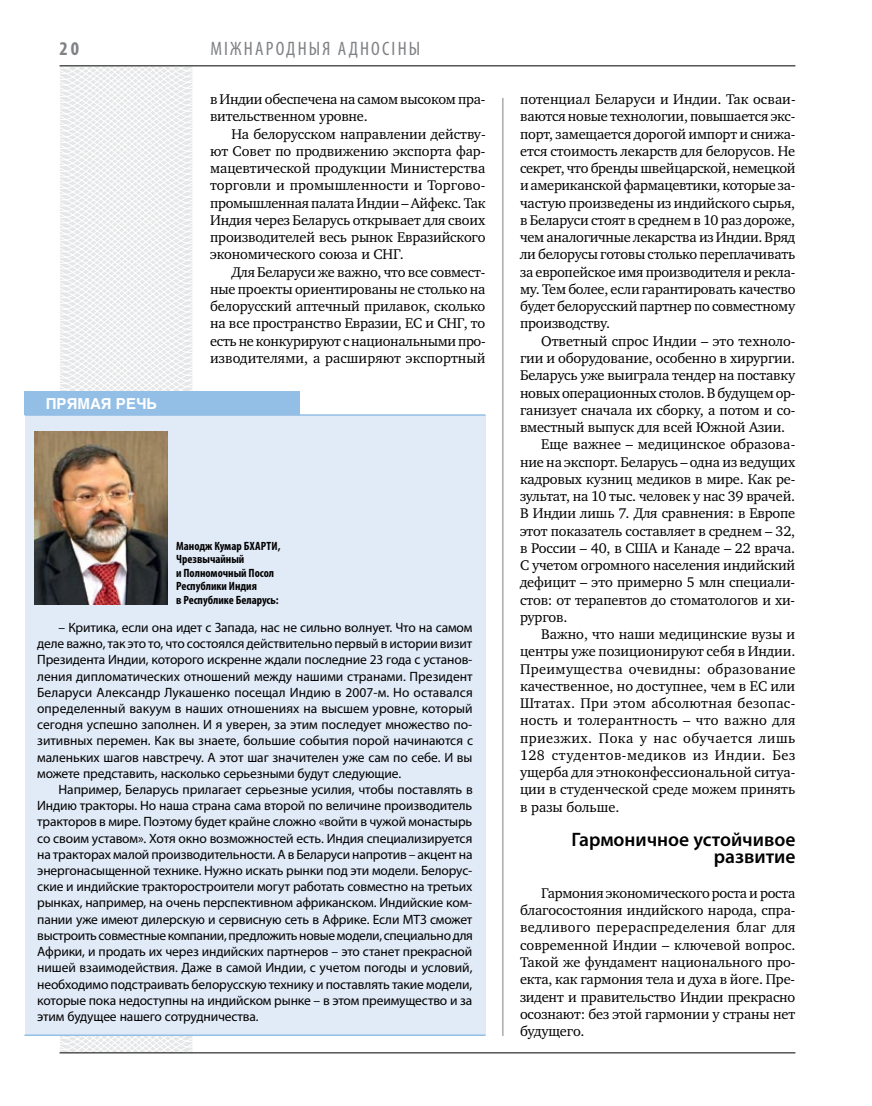
<style>
.page{position:relative;width:872px;height:1106px;background:#fff}
.page>*{position:absolute;margin:0;border:0;box-sizing:border-box;transform-origin:0 0}
.t1{font:600 19.5px/17.2px "Myriad Pro";color:#000;text-align:right}
.t2{font:condensed 19.5px "Myriad Pro";letter-spacing:.11em;color:#808285}
.t3{font:700 condensed 19.5px "Myriad Pro";color:#808285}
.t4{font:700 15px "Helios";color:#fff}
.t5{font:14.4px/17.2px "Charter C";letter-spacing:-.01em;color:#000;text-align:justify}
.t6{font:14.4px "Charter C";letter-spacing:.02em;color:#000}
.t7{font:14.4px "Charter C";letter-spacing:.025em;color:#000}
.t8{font:14.4px "Charter C";letter-spacing:.035em;color:#000}
.t9{font:14.4px "Charter C";letter-spacing:.03em;color:#000}
.t10{font:13.5px/16.2px "Myriad Pro";letter-spacing:-.01em;color:#000;text-align:justify}
.t11{font:700 condensed 12px/13.5px "Myriad Pro";color:#000}
</style>
<div class="page">
<svg style="left:24px;top:65px;width:227px;height:989px"></svg>
<hr style="left:502px;top:98px;width:1px;height:938px;background:#808285">
<hr style="left:60px;top:1052px;width:735px;height:1px;background:#000">
<hr style="left:60px;top:65px;width:735px;height:1px;background:#000">
<div style="left:25px;top:415px;width:460px;height:621px;background:#e1eaf7"></div>
<hr style="left:24px;top:1034px;width:461px;height:2px;background:#93bfe6">
<div style="left:24px;top:391px;width:276px;height:23px;background:#93bfe6"></div>
<hr style="left:25px;top:414px;width:460px;height:2px;background:#93bfe6">
<img style="left:34px;top:432px;width:134px;height:172px">
<h1 class="t3" style="left:60px;top:37px;width:21px">20</h1>
<p class="t4" style="left:46px;top:394px;width:113px">прямая речь</p>
<h1 class="t2" style="left:210px;top:37px;width:211px">Міжнар одн ыя адносіны</h1>
<p class="t5" style="left:210px;top:91px;width:277px">в Индии обеспечена на самом высоком пра&shy;вительственном уровне.</p>
<p class="t5" style="left:210px;top:125px;width:277px;text-indent:21px">На белорусском направлении действу&shy;ют Совет по продвижению экспорта фар&shy;мацевтической продукции Министерства торговли и промышленности и Торгово&shy;промышленная палата Индии – Айфекс. Так Индия через Беларусь открывает для своих производителей весь рынок Евразийского экономического союза и СНГ.</p>
<p class="t5" style="left:210px;top:263px;width:277px;text-indent:21px">Для Беларуси же важно, что все совмест&shy;ные проекты ориентированы не столько на белорусский аптечный прилавок, сколько на все пространство Евразии, ЕС и СНГ, то есть не конкурируют с национальными про&shy;изводителями, а расширяют экспортный</p>
<p class="t11" style="left:176px;top:539px;width:106px">Манодж Кумар Бхарти,<br>Чрезвычайный<br>и Полномочный Посол<br>Республики Индия<br>в Республике Беларусь:</p>
<p class="t10" style="left:37px;top:619px;width:437px;text-indent:21px">– Критика, если она идет с Запада, нас не сильно волнует. Что на самом деле важно, так это то, что состоялся действительно первый в истории визит Президента Индии, которого искренне ждали последние 23 года с установ&shy;ления дипломатических отношений между нашими странами. Президент Беларуси Александр Лукашенко посещал Индию в 2007-м. Но оставался определенный вакуум в наших отношениях на высшем уровне, который сегодня успешно заполнен. И я уверен, за этим последует множество по&shy;зитивных перемен. Как вы знаете, большие события порой начинаются с маленьких шагов навстречу. А этот шаг значителен уже сам по себе. И вы можете представить, насколько серьезными будут следующие.</p>
<p class="t10" style="left:37px;top:781px;width:437px;text-indent:21px">Например, Беларусь прилагает серьезные усилия, чтобы поставлять в Индию тракторы. Но наша страна сама второй по величине производитель тракторов в мире. Поэтому будет крайне сложно «войти в чужой монастырь со своим уставом». Хотя окно возможностей есть. Индия специализируется на тракторах малой производительности. А в Беларуси напротив – акцент на энергонасыщенной технике. Нужно искать рынки под эти модели. Белорус&shy;ские и индийские тракторостроители могут работать совместно на третьих рынках, например, на очень перспективном африканском. Индийские ком&shy;пании уже имеют дилерскую и сервисную сеть в Африке. Если МТЗ сможет выстроить совместные компании, предложить новые модели, специально для Африки, и продать их через индийских партнеров – это станет прекрасной нишей взаимодействия. Даже в самой Индии, с учетом погоды и условий, необходимо подстраивать белорусскую технику и поставлять такие модели, которые пока недоступны на индийском рынке – в этом преимущество и за этим будущее нашего сотрудничества.</p>
<p class="t5" style="left:520px;top:91px;width:277px">потенциал Беларуси и Индии. Так осваи&shy;ваются новые технологии, повышается экс&shy;порт, замещается дорогой импорт и снижа&shy;ется стоимость лекарств для белорусов. Не секрет, что бренды швейцарской, немецкой и американской фармацевтики, которые за&shy;частую произведены из индийского сырья, в Беларуси стоят в среднем в 10 раз дороже, чем аналогичные лекарства из Индии. Вряд ли белорусы готовы столько переплачивать за европейское имя производителя и рекла&shy;му. Тем более, если гарантировать качество будет белорусский партнер по совместному производству.</p>
<p class="t5" style="left:541px;top:332px;width:256px">Ответный спрос Индии – это техноло-</p>
<p class="t5" style="left:520px;top:349px;width:277px">гии и оборудование, особенно в хирургии.</p>
<p class="t5" style="left:520px;top:367px;width:277px">Беларусь уже выиграла тендер на поставку</p>
<p class="t5" style="left:520px;top:384px;width:277px">новых операционных столов. В будущем ор-</p>
<p class="t5" style="left:520px;top:401px;width:277px">ганизует сначала их сборку, а потом и со-</p>
<p class="t5" style="left:520px;top:418px;width:267px">вместный выпуск для всей Южной Азии.</p>
<p class="t5" style="left:541px;top:436px;width:256px">Еще важнее – медицинское образова-</p>
<p class="t5" style="left:520px;top:453px;width:277px">ние на экспорт. Беларусь – одна из ведущих</p>
<p class="t5" style="left:520px;top:470px;width:277px">кадровых кузниц медиков в мире. Как ре-</p>
<p class="t5" style="left:520px;top:487px;width:277px">зультат, на 10 тыс. человек у нас 39 врачей.</p>
<p class="t5" style="left:520px;top:505px;width:277px">В Индии лишь 7. Для сравнения: в Европе</p>
<p class="t5" style="left:520px;top:522px;width:277px">этот показатель составляет в среднем – 32,</p>
<p class="t5" style="left:520px;top:539px;width:277px">в России – 40, в США и Канаде – 22 врача.</p>
<p class="t5" style="left:520px;top:557px;width:277px">С учетом огромного населения индийский</p>
<p class="t5" style="left:520px;top:574px;width:277px">дефицит – это примерно 5 млн специали-</p>
<p class="t5" style="left:520px;top:591px;width:277px">стов: от терапевтов до стоматологов и хи-</p>
<p class="t5" style="left:520px;top:608px;width:49px">рургов.</p>
<p class="t5" style="left:541px;top:626px;width:255px">Важно, что наши медицинские вузы и</p>
<p class="t5" style="left:520px;top:643px;width:277px">центры уже позиционируют себя в Индии.</p>
<p class="t7" style="left:520px;top:661px;width:277px">Преимущества очевидны: образование</p>
<p class="t5" style="left:520px;top:677px;width:277px">качественное, но доступнее, чем в ЕС или</p>
<p class="t6" style="left:520px;top:695px;width:277px">Штатах. При этом абсолютная безопас-</p>
<p class="t6" style="left:520px;top:712px;width:277px">ность и толерантность – что важно для</p>
<p class="t9" style="left:520px;top:730px;width:277px">приезжих. Пока у нас обучается лишь</p>
<p class="t8" style="left:520px;top:747px;width:277px">128 студентов-медиков из Индии. Без</p>
<p class="t5" style="left:520px;top:764px;width:277px">ущерба для этноконфессиональной ситуа-</p>
<p class="t5" style="left:520px;top:781px;width:277px">ции в студенческой среде можем принять</p>
<p class="t5" style="left:520px;top:798px;width:101px">в разы больше.</p>
<h1 class="t1" style="left:571px;top:830px;width:225px">Гармоничное устойчивое развитие</h1>
<p class="t5" style="left:520px;top:884px;width:277px;text-indent:21px">Гармония экономического роста и роста благосостояния индийского народа, спра&shy;ведливого перераспределения благ для современной Индии – ключевой вопрос.<br>Такой же фундамент национального про&shy;екта, как гармония тела и духа в йоге. Пре&shy;зидент и правительство Индии прекрасно осознают: без этой гармонии у страны нет будущего.</p>
</div>
